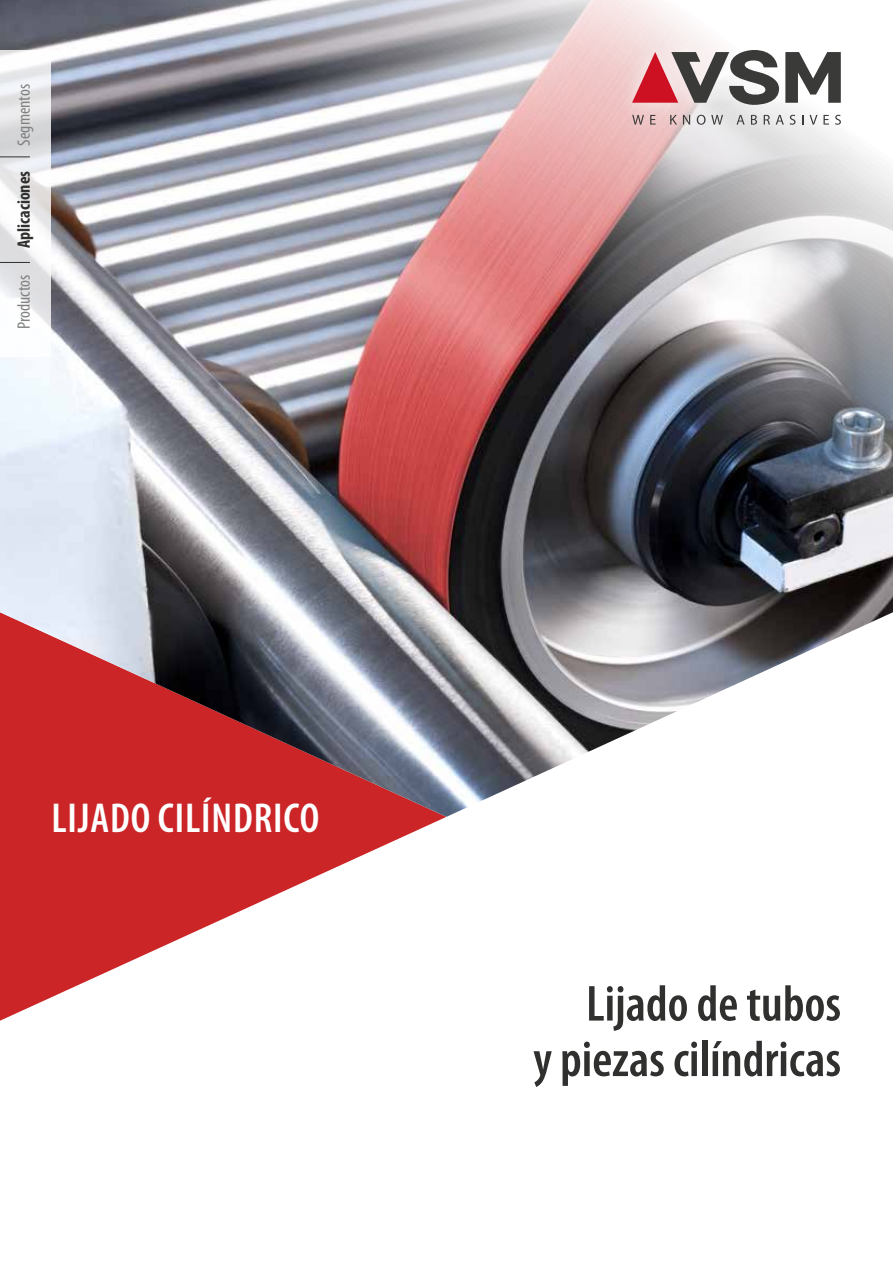
<style>
.page{position:relative;width:893px;height:1263px;background:#fff}
.page>*{position:absolute;margin:0;border:0;box-sizing:border-box;transform-origin:0 0}
.t1{font:600 condensed 51px/55.5px "Myriad Pro";color:#30302f;text-align:right}
.t2{font:600 condensed 42px "Myriad Pro";letter-spacing:.02em;color:#fff}
.t3{font:condensed 18px "Myriad Pro";color:#818181}
.t4{font:700 condensed 18px "Myriad Pro";color:#30302f}
</style>
<div class="page">
<svg style="left:0;top:817px;width:446px;height:204px"></svg>
<img style="left:0;top:0;width:893px;height:817px">
<div style="left:614px;top:31px;width:246px;height:112px;background:#fff;opacity:.75"></div>
<svg style="left:632px;top:50px;width:147px;height:55px"></svg>
<svg style="left:785px;top:52px;width:56px;height:51px"></svg>
<svg style="left:632px;top:115px;width:12px;height:10px"></svg>
<svg style="left:650px;top:115px;width:6px;height:10px"></svg>
<svg style="left:670px;top:115px;width:7px;height:10px"></svg>
<svg style="left:683px;top:115px;width:7px;height:10px"></svg>
<svg style="left:697px;top:115px;width:26px;height:10px"></svg>
<svg style="left:736px;top:115px;width:9px;height:10px"></svg>
<svg style="left:751px;top:115px;width:6px;height:10px"></svg>
<svg style="left:764px;top:115px;width:6px;height:10px"></svg>
<svg style="left:776px;top:115px;width:8px;height:10px"></svg>
<svg style="left:790px;top:115px;width:5px;height:10px"></svg>
<svg style="left:809px;top:115px;width:8px;height:10px"></svg>
<svg style="left:823px;top:115px;width:6px;height:10px"></svg>
<svg style="left:835px;top:115px;width:6px;height:10px"></svg>
<svg style="left:0;top:50px;width:51px;height:306px"></svg>
<hr style="left:0;top:156px;width:30px;height:1px;background:#30302f">
<hr style="left:0;top:262px;width:30px;height:1px;background:#30302f">
<p class="t3" style="left:14px;top:146px;width:63px;rotate:-90deg">Segmentos</p>
<p class="t4" style="left:14px;top:248px;width:79px;rotate:-90deg">Aplicaciones</p>
<p class="t3" style="left:14px;top:329px;width:56px;rotate:-90deg">Productos</p>
<p class="t2" style="left:51px;top:795px;width:270px">LIJADO CILÍNDRICO</p>
<p class="t1" style="left:533px;top:977px;width:309px">Lijado de tubos<br>y piezas cilíndricas</p>
</div>
